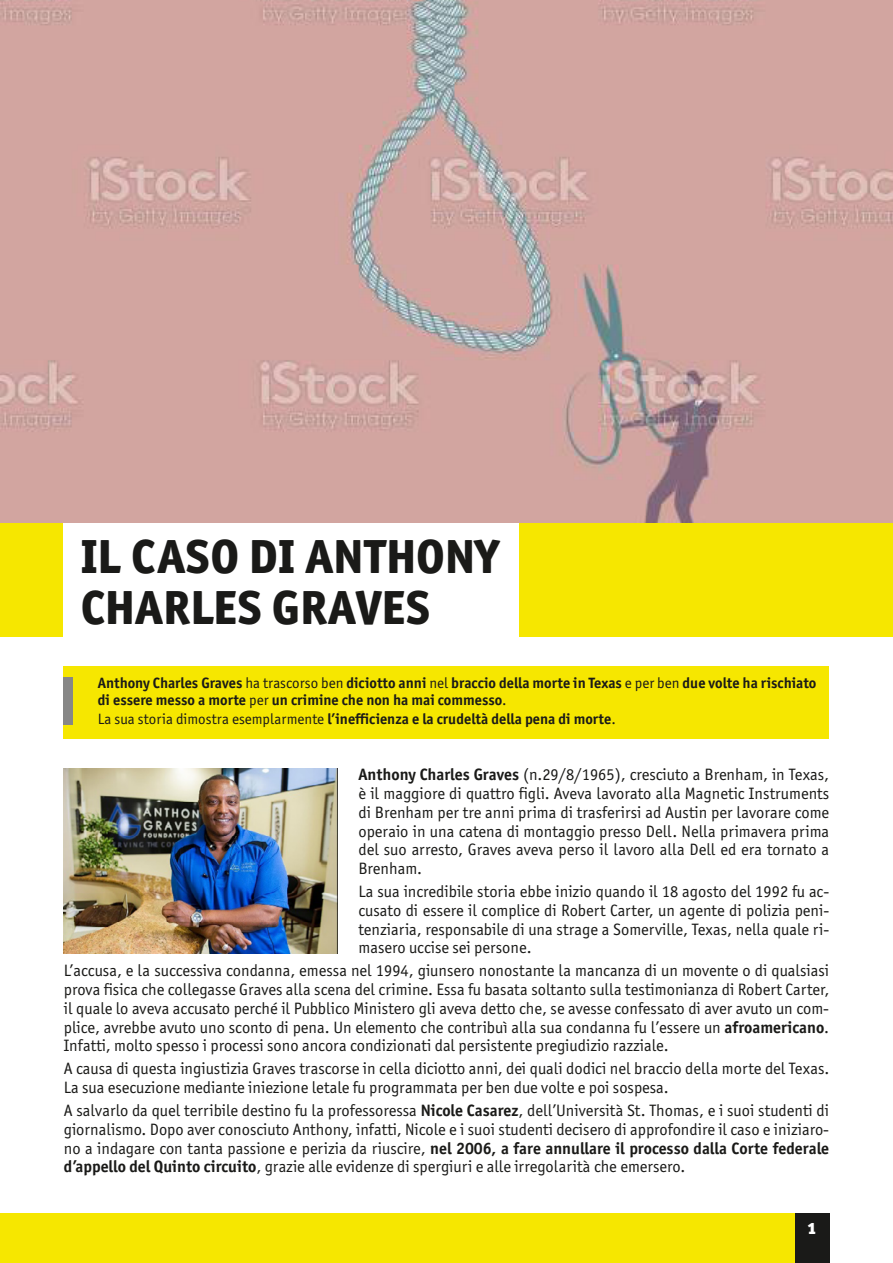
<style>
.page{position:relative;width:893px;height:1263px;background:#fff}
.page>*{position:absolute;margin:0;border:0;box-sizing:border-box;transform-origin:0 0}
.t1{font:800 48px/51px "Officina Sans ITC Pro";color:#1a1a18}
.t2{font:16.5px/18.8px "Officina Sans ITC Pro";color:#1a1a18;text-align:justify}
.t3{font:900 16.5px "Officina Sans ITC Pro";color:#fff}
.t4{font:700 15px/17.2px "Officina Sans ITC Pro";color:#1a1a18}
.s1{font-weight:400}
.s2{font-weight:700}
</style>
<div class="page">
<img style="left:0;top:0;width:893px;height:523px">
<div style="left:0;top:1214px;width:812px;height:49px;background:#f6e700"></div>
<div style="left:795px;top:1214px;width:34px;height:49px;background:#1a1a18"></div>
<div style="left:0;top:523px;width:893px;height:114px;background:#f6e700"></div>
<div style="left:64px;top:523px;width:455px;height:114px;background:#fff"></div>
<div style="left:64px;top:666px;width:765px;height:73px;background:#f6e700"></div>
<div style="left:64px;top:677px;width:9px;height:48px;background:#878786"></div>
<img style="left:64px;top:768px;width:273px;height:186px">
<h1 class="t1" style="left:81px;top:530px;width:421px">IL CASO DI ANTHONY<br>CHARLES GRAVES</h1>
<p class="t4" style="left:98px;top:674px;width:720px">Anthony Charles Graves <span class="s1">ha trascorso ben</span> diciotto anni <span class="s1">nel</span> braccio della morte in Texas <span class="s1">e per ben</span> due volte ha rischiato di essere messo a morte <span class="s1">per</span> un crimine che non ha mai commesso<span class="s1">.</span></p>
<p class="t4" style="left:98px;top:710px;width:520px"><span class="s1">La sua storia dimostra esemplarmente</span> l’inefficienza e la crudeltà della pena di morte<span class="s1">.</span></p>
<p class="t2" style="left:358px;top:765px;width:472px"><span class="s2">Anthony Charles Graves</span> (n.29/8/1965), cresciuto a Brenham, in Texas, è il maggiore di quattro figli. Aveva lavorato alla Magnetic Instruments di Brenham per tre anni prima di trasferirsi ad Austin per lavorare come operaio in una catena di montaggio presso Dell. Nella primavera prima del suo arresto, Graves aveva perso il lavoro alla Dell ed era tornato a Brenham.</p>
<p class="t2" style="left:358px;top:882px;width:472px">La sua incredibile storia ebbe inizio quando il 18 agosto del 1992 fu ac&shy;cusato di essere il complice di Robert Carter, un agente di polizia peni&shy;tenziaria, responsabile di una strage a Somerville, Texas, nella quale ri&shy;masero uccise sei persone.</p>
<p class="t2" style="left:64px;top:961px;width:767px">L’accusa, e la successiva condanna, emessa nel 1994, giunsero nonostante la mancanza di un movente o di qualsiasi prova fisica che collegasse Graves alla scena del crimine. Essa fu basata soltanto sulla testimonianza di Robert Carter, il quale lo aveva accusato perché il Pubblico Ministero gli aveva detto che, se avesse confessato di aver avuto un com&shy;plice, avrebbe avuto uno sconto di pena. Un elemento che contribuì alla sua condanna fu l’essere un <span class="s2">afroamericano</span>.<br>Infatti, molto spesso i processi sono ancora condizionati dal persistente pregiudizio razziale.</p>
<p class="t2" style="left:64px;top:1059px;width:767px">A causa di questa ingiustizia Graves trascorse in cella diciotto anni, dei quali dodici nel braccio della morte del Texas.<br>La sua esecuzione mediante iniezione letale fu programmata per ben due volte e poi sospesa.</p>
<p class="t2" style="left:64px;top:1101px;width:767px">A salvarlo da quel terribile destino fu la professoressa <span class="s2">Nicole Casarez</span>, dell’Università St. Thomas, e i suoi studenti di giornalismo. Dopo aver conosciuto Anthony, infatti, Nicole e i suoi studenti decisero di approfondire il caso e iniziaro&shy;no a indagare con tanta passione e perizia da riuscire, <span class="s2">nel 2006, a fare annullare il processo dalla Corte federale d’appello del Quinto circuito</span>, grazie alle evidenze di spergiuri e alle irregolarità che emersero.</p>
<p class="t3" style="left:807px;top:1217px;width:11px">1</p>
</div>
